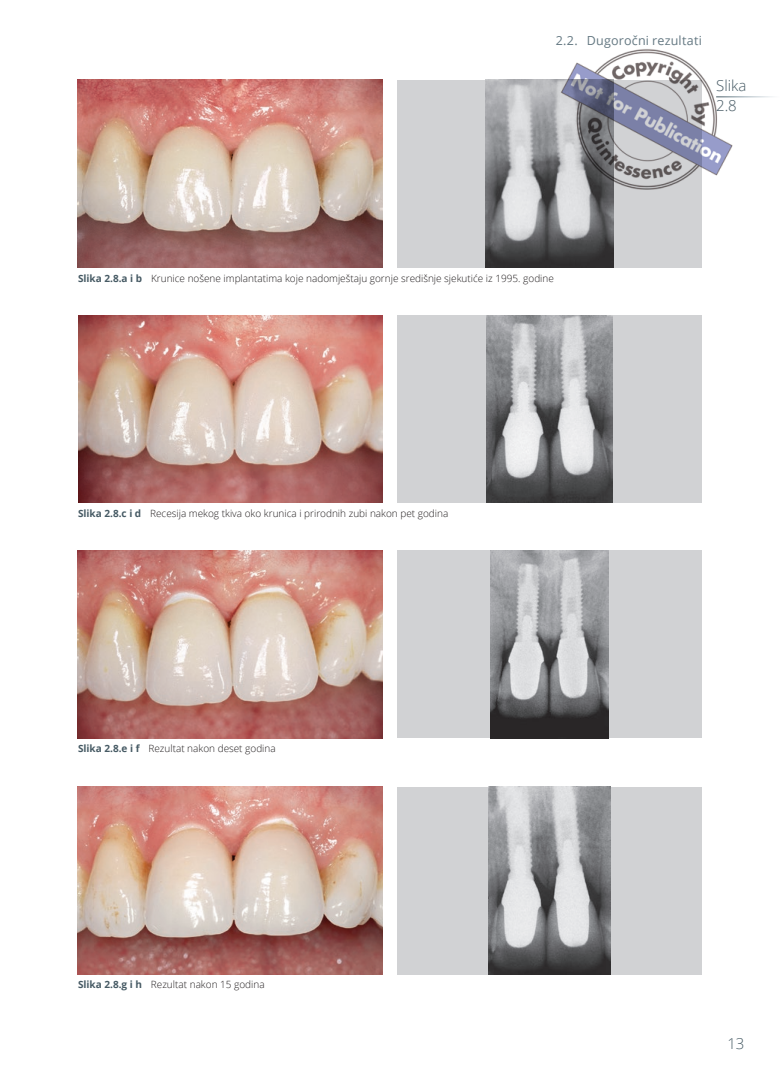
<style>
.page{position:relative;width:780px;height:1081px;background:#fff}
.page>*{position:absolute;margin:0;border:0;box-sizing:border-box;transform-origin:0 0}
.t1{font:300 15px/20px "Open Sans";color:#465a64}
.t2{font:12.5px "Open Sans";letter-spacing:.015em;color:#647882}
.t3{font:300 10px "Open Sans";color:#231f20}
.s1{font-weight:700;color:#465a64}
</style>
<div class="page">
<div style="left:397px;top:787px;width:305px;height:187px;background:#d1d2d4"></div>
<img style="left:488px;top:787px;width:122px;height:187px">
<img style="left:78px;top:787px;width:305px;height:187px">
<div style="left:397px;top:550px;width:305px;height:188px;background:#d1d2d4"></div>
<img style="left:490px;top:550px;width:118px;height:188px">
<img style="left:78px;top:550px;width:305px;height:188px">
<div style="left:397px;top:315px;width:305px;height:188px;background:#d1d2d4"></div>
<img style="left:486px;top:315px;width:126px;height:188px">
<img style="left:78px;top:315px;width:305px;height:188px">
<div style="left:397px;top:80px;width:305px;height:188px;background:#d1d2d4"></div>
<img style="left:485px;top:80px;width:128px;height:188px">
<img style="left:78px;top:80px;width:305px;height:188px">
<img style="left:556px;top:49px;width:179px;height:144px">
<p class="t2" style="left:555px;top:32px;width:148px">2.2. Dugoročni rezultati</p>
<p class="t1" style="left:716px;top:75px;width:32px">Slika<br>2.8</p>
<p class="t3" style="left:78px;top:271px;width:477px"><span class="s1">Slika 2.8.a i b</span> Krunice nošene implantatima koje nadomještaju gornje središnje sjekutiće iz 1995. godine</p>
<p class="t3" style="left:78px;top:506px;width:372px"><span class="s1">Slika 2.8.c i d</span> Recesija mekog tkiva oko krunica i prirodnih zubi nakon pet godina</p>
<p class="t3" style="left:78px;top:741px;width:199px"><span class="s1">Slika 2.8.e i f</span> Rezultat nakon deset godina</p>
<p class="t3" style="left:78px;top:977px;width:188px"><span class="s1">Slika 2.8.g i h</span> Rezultat nakon 15 godina</p>
<p class="t1" style="left:727px;top:1033px;width:19px">13</p>
</div>
